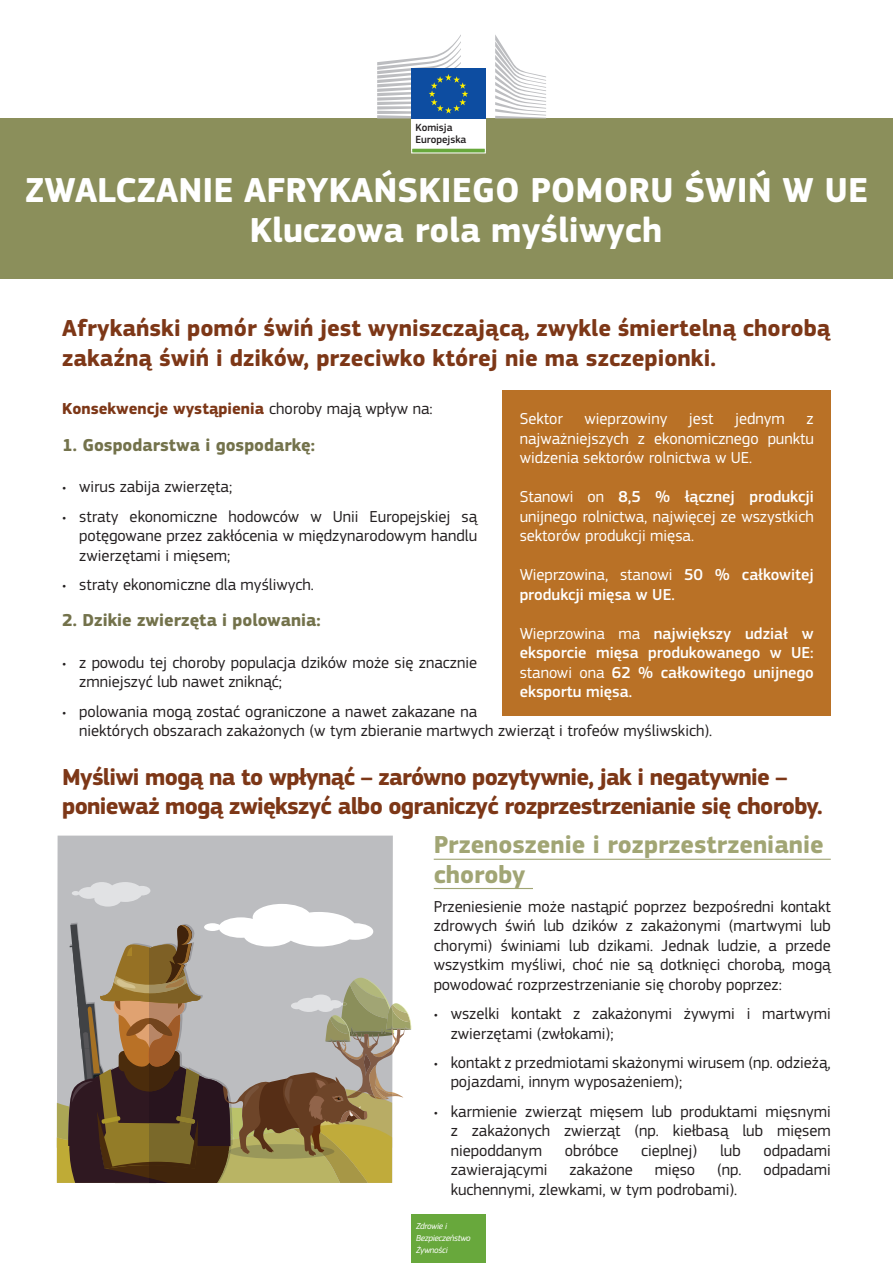
<style>
.page{position:relative;width:893px;height:1263px;background:#fff}
.page>*{position:absolute;margin:0;border:0;box-sizing:border-box;transform-origin:0 0}
.t1{font:700 36px "EC Square Sans Pro";color:#fff}
.text{font:700 25.5px/29.2px "EC Square Sans Pro";color:#a1a574}
.text-2{font:700 24px/29.2px "EC Square Sans Pro";letter-spacing:-.03em;color:#7d3717}
.text-3{font:700 24px/29.2px "EC Square Sans Pro";color:#7d3717}
.point{font:700 18px "EC Square Sans Pro";color:#73724b}
.text-4{font:16.5px/19.5px "EC Square Sans Pro";color:#231f20}
.text-5{font:16.5px/19.5px "EC Square Sans Pro";color:#fff;text-align:justify}
.text-6{font:500 16.5px/19.5px "EC Square Sans Pro";color:#fff}
.text-7{font:700 16.5px "EC Square Sans Pro";color:#7d3717}
.t2{font:500 10.8px/12px "EC Square Sans Pro";color:#231f20}
.t3{font:italic 9px/12px "EC Square Sans Pro";letter-spacing:-.03em;color:#fff}
.s1{font-weight:400;color:#231f20}
.s2{font-size:15px}
.s3{font-weight:500}
.s4{font-weight:400}
</style>
<div class="page">
<div style="left:0;top:119px;width:893px;height:160px;background:#8b8f5b"></div>
<div style="left:57px;top:835px;width:336px;height:47px;background:#bcbdc0"></div>
<svg style="left:57px;top:882px;width:354px;height:301px"></svg>
<div style="left:411px;top:108px;width:75px;height:43px;background:#fff"></div>
<div style="left:411px;top:1213px;width:75px;height:50px;background:#68a83c"></div>
<svg style="left:495px;top:35px;width:51px;height:83px"></svg>
<svg style="left:411px;top:148px;width:75px;height:6px"></svg>
<div style="left:411px;top:68px;width:75px;height:51px;background:#0d4da1"></div>
<svg style="left:377px;top:35px;width:91px;height:83px"></svg>
<div style="left:503px;top:390px;width:328px;height:326px;background:#b97126"></div>
<hr style="left:434px;top:859px;width:397px;height:1px;background:#a1a574">
<hr style="left:434px;top:888px;width:99px;height:1px;background:#a1a574">
<p class="t2" style="left:415px;top:121px;width:52px">Komisja<br>Europejska</p>
<p class="t1" style="left:25px;top:168px;width:845px">ZWALCZANIE AFRYKAŃSKIEGO POMORU ŚWIŃ W UE</p>
<p class="t1" style="left:250px;top:209px;width:414px">Kluczowa rola myśliwych</p>
<p class="text-3" style="left:62px;top:315px;width:770px">Afrykański pomór świń jest wyniszczającą, zwykle śmiertelną chorobą zakaźną świń i dzików, przeciwko której nie ma szczepionki.</p>
<p class="text-7" style="left:62px;top:399px;width:372px">Konsekwencje wystąpienia <span class="s1">choroby mają wpływ na:</span></p>
<p class="point" style="left:62px;top:434px;width:254px">1. Gospodarstwa i gospodarkę:</p>
<p class="text-4" style="left:62px;top:477px;width:172px"><span class="s2">•</span> wirus zabija zwierzęta;</p>
<p class="text-4" style="left:79px;top:507px;width:399px;text-align:justify;text-indent:-17px"><span class="s2">•</span> straty ekonomiczne hodowców w Unii Europejskiej są potęgowane przez zakłócenia w międzynarodowym handlu zwierzętami i mięsem;</p>
<p class="text-4" style="left:62px;top:575px;width:253px"><span class="s2">•</span> straty ekonomiczne dla myśliwych.</p>
<p class="point" style="left:62px;top:610px;width:260px">2. Dzikie zwierzęta i polowania:</p>
<p class="text-4" style="left:79px;top:653px;width:399px;text-indent:-17px"><span class="s2">•</span> z powodu tej choroby populacja dzików może się znacznie zmniejszyć lub nawet zniknąć;</p>
<p class="text-4" style="left:79px;top:702px;width:635px;text-indent:-17px"><span class="s2">•</span> polowania mogą zostać ograniczone a nawet zakazane na<br>niektórych obszarach zakażonych (w tym zbieranie martwych zwierząt i trofeów myśliwskich).</p>
<p class="text-2" style="left:62px;top:763px;width:762px">Myśliwi mogą na to wpłynąć – zarówno pozytywnie, jak i negatywnie – ponieważ mogą zwiększyć albo ograniczyć rozprzestrzenianie się choroby.</p>
<p class="text-5" style="left:520px;top:409px;width:45px">Sektor</p>
<p class="text-5" style="left:584px;top:409px;width:84px">wieprzowiny</p>
<p class="text-5" style="left:689px;top:409px;width:26px">jest</p>
<p class="text-5" style="left:735px;top:409px;width:51px">jednym</p>
<p class="text-5" style="left:520px;top:409px;width:296px;text-indent:287px">z najważniejszych z ekonomicznego punktu widzenia sektorów rolnictwa w UE.</p>
<p class="text-5" style="left:520px;top:487px;width:296px">Stanowi on <span class="s3">8,5 % łącznej produkcji </span>unijnego rolnictwa, najwięcej ze wszystkich sektorów produkcji mięsa.</p>
<p class="text-6" style="left:520px;top:565px;width:296px"><span class="s4">Wieprzowina, stanowi</span> 50 % całkowitej produkcji mięsa w UE.</p>
<p class="text-6" style="left:520px;top:624px;width:296px;text-align:justify"><span class="s4">Wieprzowina ma</span> największy udział w eksporcie mięsa produkowanego w UE: <span class="s4">stanowi ona</span> 62 % całkowitego unijnego eksportu mięsa.</p>
<p class="text" style="left:434px;top:831px;width:392px">Przenoszenie i rozprzestrzenianie choroby</p>
<p class="text-4" style="left:434px;top:897px;width:399px;text-align:justify">Przeniesienie może nastąpić poprzez bezpośredni kontakt zdrowych świń lub dzików z zakażonymi (martwymi lub chorymi) świniami lub dzikami. Jednak ludzie, a przede wszystkim myśliwi, choć nie są dotknięci chorobą, mogą powodować rozprzestrzenianie się choroby poprzez:</p>
<p class="text-4" style="left:451px;top:1004px;width:382px;text-indent:-17px"><span class="s2">•</span> wszelki kontakt z zakażonymi żywymi i martwymi zwierzętami (zwłokami);</p>
<p class="text-4" style="left:451px;top:1053px;width:382px;text-indent:-17px"><span class="s2">•</span> kontakt z przedmiotami skażonymi wirusem (np. odzieżą, pojazdami, innym wyposażeniem);</p>
<p class="text-4" style="left:451px;top:1101px;width:382px;text-align:justify;text-indent:-17px"><span class="s2">•</span> karmienie zwierząt mięsem lub produktami mięsnymi z zakażonych zwierząt (np. kiełbasą lub mięsem niepoddanym</p>
<p class="text-4" style="left:565px;top:1140px;width:55px">obróbce</p>
<p class="text-4" style="left:641px;top:1140px;width:58px">cieplnej)</p>
<p class="text-4" style="left:720px;top:1140px;width:22px">lub</p>
<p class="text-4" style="left:763px;top:1140px;width:69px">odpadami</p>
<p class="text-4" style="left:451px;top:1160px;width:98px">zawierającymi</p>
<p class="text-4" style="left:569px;top:1160px;width:65px">zakażone</p>
<p class="text-4" style="left:655px;top:1160px;width:42px">mięso</p>
<p class="text-4" style="left:717px;top:1160px;width:26px">(np.</p>
<p class="text-4" style="left:763px;top:1160px;width:69px">odpadami</p>
<p class="text-4" style="left:451px;top:1179px;width:288px">kuchennymi, zlewkami, w tym podrobami).</p>
<p class="t3" style="left:416px;top:1220px;width:56px">Zdrowie i<br>Bezpieczeństwo<br>Żywności</p>
</div>
